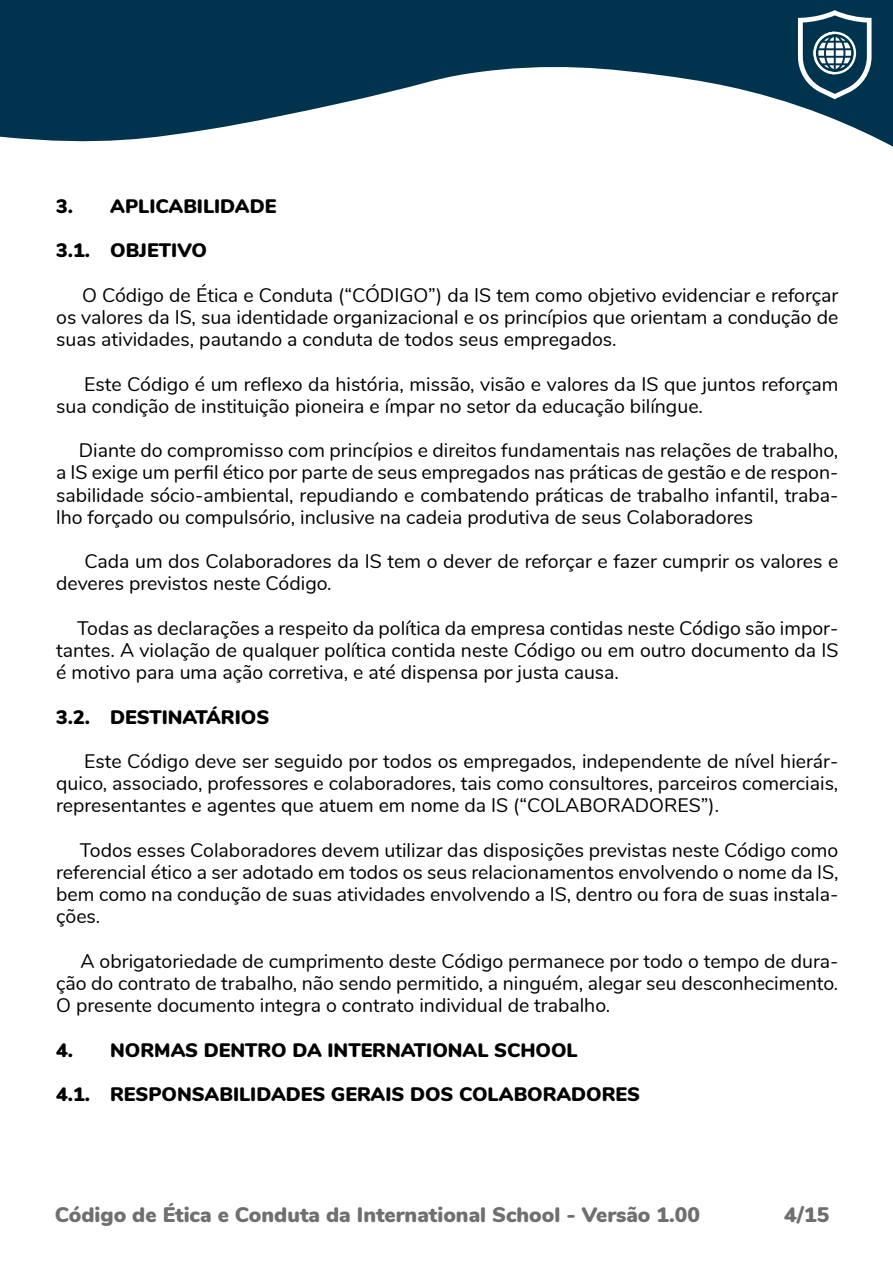
<style>
.page{position:relative;width:893px;height:1263px;background:#fff}
.page>*{position:absolute;margin:0;border:0;box-sizing:border-box;transform-origin:0 0}
.t1{font:900 21px "Nunito";color:#706f6f}
.t2{font:19.5px/22.2px "Nunito";color:#000;text-align:justify}
.t3{font:900 19.5px "Nunito";color:#000}
</style>
<div class="page">
<svg style="left:0;top:0;width:893px;height:147px;fill:#00344e"></svg>
<svg style="left:798px;top:10px;width:73px;height:89px"></svg>
<p class="t3" style="left:56px;top:192px;width:222px">3. APLICABILIDADE</p>
<p class="t3" style="left:56px;top:236px;width:152px">3.1. OBJETIVO</p>
<p class="t2" style="left:56px;top:283px;width:784px;text-indent:26px">O Código de Ética e Conduta (“CÓDIGO”) da IS tem como objetivo evidenciar e reforçar os valores da IS, sua identidade organizacional e os princípios que orientam a condução de suas atividades, pautando a conduta de todos seus empregados.</p>
<p class="t2" style="left:56px;top:372px;width:784px;text-indent:28px">Este Código é um reflexo da história, missão, visão e valores da IS que juntos reforçam sua condição de instituição pioneira e ímpar no setor da educação bilíngue.</p>
<p class="t2" style="left:56px;top:438px;width:784px;text-indent:23px">Diante do compromisso com princípios e direitos fundamentais nas relações de trabalho, a IS exige um perfil ético por parte de seus empregados nas práticas de gestão e de respon&shy;sabilidade sócio-ambiental, repudiando e combatendo práticas de trabalho infantil, traba&shy;lho forçado ou compulsório, inclusive na cadeia produtiva de seus Colaboradores</p>
<p class="t2" style="left:56px;top:549px;width:784px;text-indent:28px">Cada um dos Colaboradores da IS tem o dever de reforçar e fazer cumprir os valores e deveres previstos neste Código.</p>
<p class="t2" style="left:56px;top:616px;width:784px;text-indent:21px">Todas as declarações a respeito da política da empresa contidas neste Código são impor&shy;tantes. A violação de qualquer política contida neste Código ou em outro documento da IS é motivo para uma ação corretiva, e até dispensa por justa causa.</p>
<p class="t3" style="left:56px;top:702px;width:215px">3.2. DESTINATÁRIOS</p>
<p class="t2" style="left:56px;top:749px;width:784px;text-indent:28px">Este Código deve ser seguido por todos os empregados, independente de nível hierár&shy;quico, associado, professores e colaboradores, tais como consultores, parceiros comerciais, representantes e agentes que atuem em nome da IS (“COLABORADORES”).</p>
<p class="t2" style="left:56px;top:838px;width:784px;text-indent:24px">Todos esses Colaboradores devem utilizar das disposições previstas neste Código como referencial ético a ser adotado em todos os seus relacionamentos envolvendo o nome da IS, bem como na condução de suas atividades envolvendo a IS, dentro ou fora de suas instala&shy;ções.</p>
<p class="t2" style="left:56px;top:949px;width:784px;text-indent:24px">A obrigatoriedade de cumprimento deste Código permanece por todo o tempo de dura&shy;ção do contrato de trabalho, não sendo permitido, a ninguém, alegar seu desconhecimento.<br>O presente documento integra o contrato individual de trabalho.</p>
<p class="t3" style="left:56px;top:1035px;width:523px">4. NORMAS DENTRO DA INTERNATIONAL SCHOOL</p>
<p class="t3" style="left:56px;top:1080px;width:585px">4.1. RESPONSABILIDADES GERAIS DOS COLABORADORES</p>
<p class="t1" style="left:55px;top:1199px;width:647px">Código de Ética e Conduta da International School - Versão 1.00</p>
<p class="t1" style="left:784px;top:1199px;width:47px">4/15</p>
</div>
